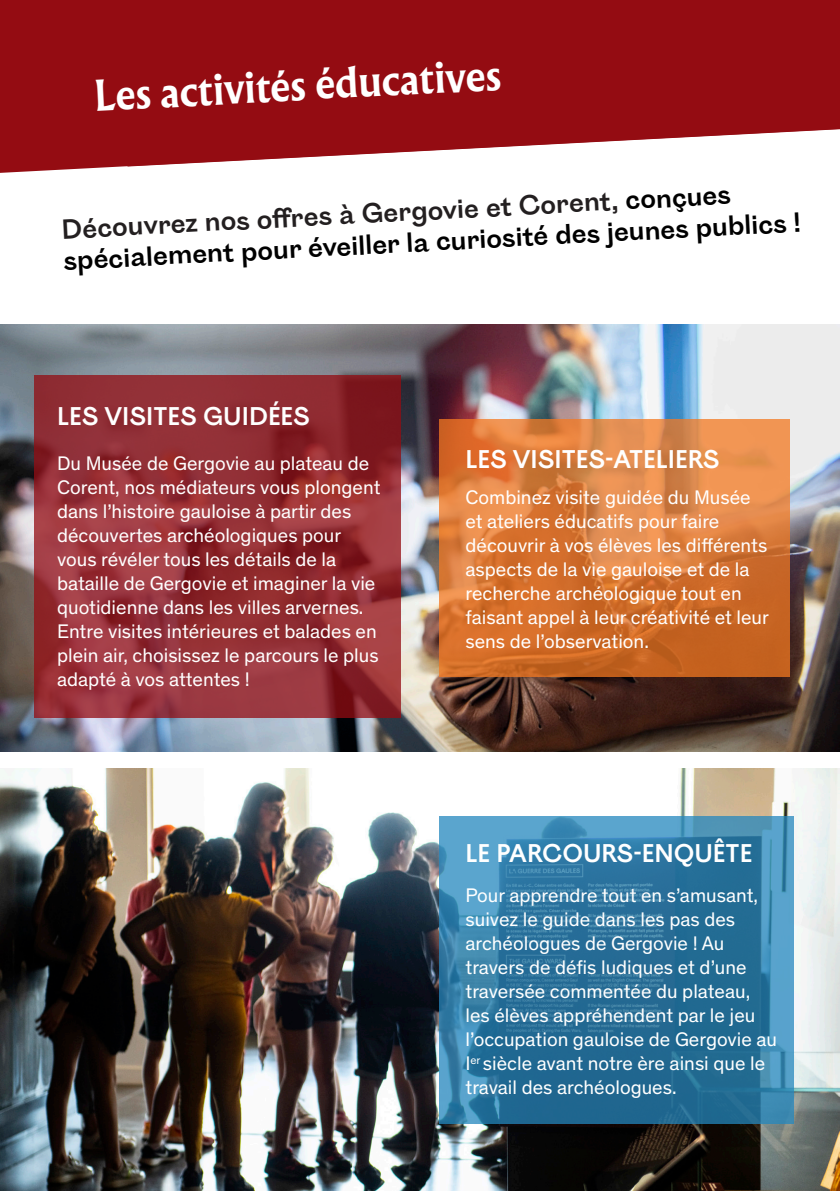
<style>
.page{position:relative;width:840px;height:1191px;background:#fff}
.page>*{position:absolute;margin:0;border:0;box-sizing:border-box;transform-origin:0 0}
.t1{font:700 38px "Albertus Nova";color:#fff}
.t2{font:26px "Ostia Antica";color:#000}
.t3{font:26px "Ostia Antica";color:#231f20}
.t4{font:24px "Ostia Antica";color:#fff}
.t5{font:20px/24px "Theinhardt";color:#fff}
.s1{color:#000}
</style>
<div class="page">
<svg style="left:0;top:0;width:839px;height:173px;background:#a12a2f"></svg>
<img style="left:0;top:325px;width:839px;height:426px">
<img style="left:0;top:768px;width:839px;height:423px">
<svg style="left:34px;top:375px;width:366px;height:342px;background:#942f35"></svg>
<svg style="left:439px;top:419px;width:350px;height:258px;background:#d87938"></svg>
<svg style="left:439px;top:816px;width:354px;height:307px;background:#3179a2"></svg>
<p class="t1" style="left:93px;top:69px;width:408px;rotate:-3deg">Les activités éducatives</p>
<p class="t3" style="left:61px;top:215px;width:671px;rotate:-3deg">Découvrez nos off res à Gergovie et Corent, <span class="s1">conçues</span></p>
<p class="t2" style="left:62px;top:246px;width:739px;rotate:-3deg">spécialement pour éveiller la curiosité des jeunes publics !</p>
<p class="t4" style="left:57px;top:402px;width:254px">LES VISITES GUIDÉES</p>
<p class="t5" style="left:57px;top:450px;width:325px">Du Musée de Gergovie au plateau de Corent, nos médiateurs vous plongent dans l’histoire gauloise à partir des découvertes archéologiques pour vous révéler tous les détails de la bataille de Gergovie et imaginer la vie quotidienne dans les villes arvernes.<br>Entre visites intérieures et balades en plein air, choisissez le parcours le plus adapté à vos attentes !</p>
<p class="t4" style="left:465px;top:446px;width:255px">LES VISITES-ATELIERS</p>
<p class="t5" style="left:465px;top:484px;width:305px">Combinez visite guidée du Musée et ateliers éducatifs pour faire découvrir à vos élèves les différents aspects de la vie gauloise et de la recherche archéologique tout en faisant appel à leur créativité et leur sens de l’observation.</p>
<p class="t4" style="left:465px;top:840px;width:288px">LE PARCOURS-ENQUÊTE</p>
<p class="t5" style="left:465px;top:882px;width:313px">Pour apprendre tout en s’amusant, suivez le guide dans les pas des archéologues de Gergovie ! Au travers de défis ludiques et d’une traversée commentée du plateau, les élèves appréhendent par le jeu l’occupation gauloise de Gergovie au I<sup>er</sup> siècle avant notre ère ainsi que le travail des archéologues.</p>
</div>
